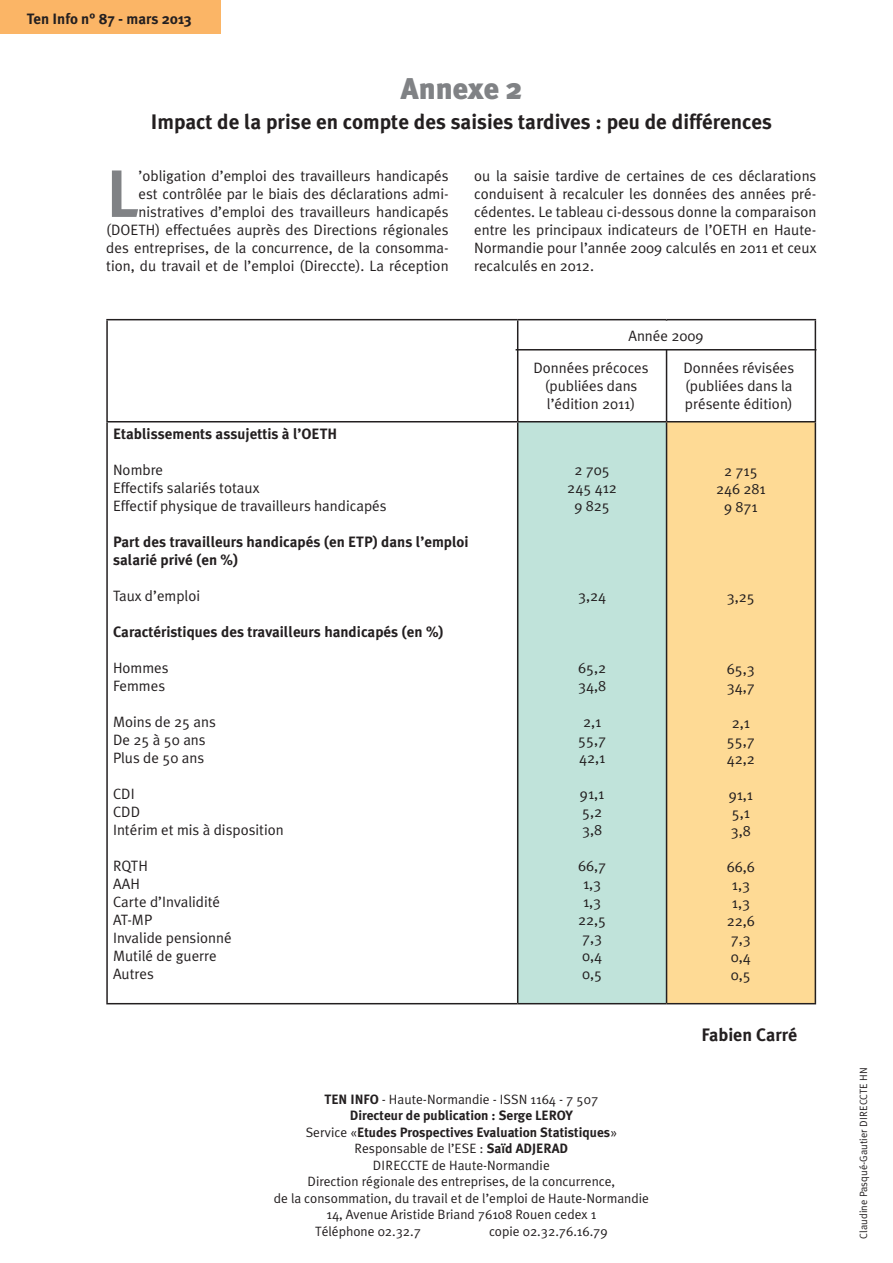
<style>
.page{position:relative;width:893px;height:1263px;background:#fff}
.page>*{position:absolute;margin:0;border:0;box-sizing:border-box;transform-origin:0 0}
.t1{font:700 66.75px "Meta Plus";color:#808285}
.t2{font:900 30px "Meta Plus";color:#808285}
.t3{font:700 21px "Meta Plus";color:#231f20}
.t4{font:700 18px "Meta Plus";color:#231f20}
.t5{font:15px/18px "Meta Plus Normal";color:#231f20;text-align:right}
.t6{font:700 15px "Meta Plus";color:#231f20}
.t7{font:13.5px "Meta Plus Normal";color:#231f20}
.t8{font:700 13.5px "Meta Plus";color:#231f20}
.t9{font:10.5px "Meta Plus Normal";color:#231f20}
.s1{font-family:"Meta Plus";font-weight:700}
.s2{font-family:"Meta Plus Normal";font-weight:400}
</style>
<div class="page">
<div style="left:0;top:0;width:220px;height:34px;background:#fbb566"></div>
<div style="left:518px;top:422px;width:148px;height:582px;background:#c0e3da"></div>
<div style="left:666px;top:422px;width:149px;height:582px;background:#feda95"></div>
<hr style="left:106px;top:319px;width:412px;height:1px;background:#231f20">
<hr style="left:106px;top:320px;width:2px;height:101px;background:#231f20">
<hr style="left:518px;top:319px;width:148px;height:1px;background:#231f20">
<hr style="left:517px;top:320px;width:1px;height:101px;background:#231f20">
<hr style="left:666px;top:319px;width:150px;height:1px;background:#231f20">
<hr style="left:666px;top:320px;width:1px;height:101px;background:#231f20">
<hr style="left:815px;top:320px;width:1px;height:101px;background:#231f20">
<hr style="left:106px;top:421px;width:412px;height:1px;background:#231f20">
<hr style="left:106px;top:422px;width:2px;height:581px;background:#231f20">
<hr style="left:518px;top:421px;width:148px;height:1px;background:#231f20">
<hr style="left:517px;top:422px;width:1px;height:581px;background:#231f20">
<hr style="left:666px;top:421px;width:150px;height:1px;background:#231f20">
<hr style="left:666px;top:422px;width:1px;height:581px;background:#231f20">
<hr style="left:815px;top:422px;width:1px;height:581px;background:#231f20">
<hr style="left:106px;top:1003px;width:412px;height:1px;background:#231f20">
<hr style="left:518px;top:1003px;width:148px;height:1px;background:#231f20">
<hr style="left:666px;top:1003px;width:150px;height:1px;background:#231f20">
<div style="left:520px;top:321px;width:292px;height:27px;background:#fff"></div>
<hr style="left:516px;top:349px;width:300px;height:1px;background:#231f20">
<p class="t6" style="left:27px;top:11px;width:166px">Ten Info n° 87 - mars 2013</p>
<p class="t2" style="left:401px;top:71px;width:122px">Annexe 2</p>
<p class="t3" style="left:151px;top:110px;width:623px">Impact de la prise en compte des saisies tardives : peu de différences</p>
<p class="t5" style="left:106px;top:167px;width:344px">’obligation d’emploi des travailleurs handicapés<br>est contrôlée par le biais des déclarations admi&shy;nistratives d’emploi des travailleurs handicapés (DOETH) effectuées auprès des Directions régionales des entreprises, de la concurrence, de la consomma&shy;tion, du travail et de l’emploi (Direccte). La réception</p>
<p class="t5" style="left:474px;top:167px;width:344px;text-align:justify">ou la saisie tardive de certaines de ces déclarations conduisent à recalculer les données des années pré&shy;cédentes. Le tableau ci-dessous donne la comparaison entre les principaux indicateurs de l’OETH en Haute-Normandie pour l’année 2009 calculés en 2011 et ceux recalculés en 2012.</p>
<p class="t1" style="left:106px;top:155px;width:34px">L</p>
<p class="t5" style="left:628px;top:327px;width:77px">Année 2009</p>
<p class="t6" style="left:113px;top:425px;width:226px">Etablissements assujettis à l’OETH</p>
<p class="t5" style="left:113px;top:461px;width:52px">Nombre</p>
<p class="t5" style="left:113px;top:479px;width:148px">Effectifs salariés totaux</p>
<p class="t5" style="left:113px;top:497px;width:275px">Effectif physique de travailleurs handicapés</p>
<p class="t6" style="left:113px;top:533px;width:357px">Part des travailleurs handicapés (en ETP) dans l’emploi</p>
<p class="t6" style="left:113px;top:551px;width:127px">salarié privé (en %)</p>
<p class="t5" style="left:113px;top:587px;width:89px">Taux d’emploi</p>
<p class="t6" style="left:113px;top:623px;width:332px">Caractéristiques des travailleurs handicapés (en %)</p>
<p class="t5" style="left:113px;top:659px;width:57px">Hommes</p>
<p class="t5" style="left:113px;top:677px;width:54px">Femmes</p>
<p class="t5" style="left:113px;top:713px;width:104px">Moins de 25 ans</p>
<p class="t5" style="left:113px;top:731px;width:94px">De 25 à 50 ans</p>
<p class="t5" style="left:113px;top:749px;width:93px">Plus de 50 ans</p>
<p class="t5" style="left:113px;top:785px;width:23px">CDI</p>
<p class="t5" style="left:113px;top:803px;width:29px">CDD</p>
<p class="t5" style="left:113px;top:821px;width:172px">Intérim et mis à disposition</p>
<p class="t5" style="left:113px;top:857px;width:36px">RQTH</p>
<p class="t5" style="left:113px;top:875px;width:28px">AAH</p>
<p class="t5" style="left:113px;top:893px;width:109px">Carte d’Invalidité</p>
<p class="t5" style="left:113px;top:911px;width:41px">AT-MP</p>
<p class="t5" style="left:113px;top:929px;width:120px">Invalide pensionné</p>
<p class="t5" style="left:113px;top:947px;width:105px">Mutilé de guerre</p>
<p class="t5" style="left:113px;top:965px;width:42px">Autres</p>
<p class="t5" style="left:533px;top:359px;width:117px">Données précoces</p>
<p class="t5" style="left:545px;top:377px;width:94px">(publiées dans</p>
<p class="t5" style="left:547px;top:395px;width:90px">l’édition 2011)</p>
<p class="t5" style="left:574px;top:461px;width:37px">2 705</p>
<p class="t5" style="left:567px;top:479px;width:51px">245 412</p>
<p class="t5" style="left:574px;top:497px;width:37px">9 825</p>
<p class="t5" style="left:578px;top:587px;width:30px">3,24</p>
<p class="t5" style="left:578px;top:659px;width:30px">65,2</p>
<p class="t5" style="left:578px;top:677px;width:30px">34,8</p>
<p class="t5" style="left:583px;top:713px;width:20px">2,1</p>
<p class="t5" style="left:578px;top:731px;width:30px">55,7</p>
<p class="t5" style="left:579px;top:749px;width:28px">42,1</p>
<p class="t5" style="left:580px;top:785px;width:26px">91,1</p>
<p class="t5" style="left:582px;top:803px;width:22px">5,2</p>
<p class="t5" style="left:582px;top:821px;width:22px">3,8</p>
<p class="t5" style="left:578px;top:857px;width:30px">66,7</p>
<p class="t5" style="left:583px;top:875px;width:20px">1,3</p>
<p class="t5" style="left:583px;top:893px;width:20px">1,3</p>
<p class="t5" style="left:578px;top:911px;width:30px">22,5</p>
<p class="t5" style="left:582px;top:929px;width:22px">7,3</p>
<p class="t5" style="left:582px;top:947px;width:22px">0,4</p>
<p class="t5" style="left:582px;top:965px;width:22px">0,5</p>
<p class="t7" style="left:324px;top:1091px;width:275px"><span class="s1">TEN INFO</span> - Haute-Normandie - ISSN 1164 - 7 507</p>
<p class="t8" style="left:350px;top:1107px;width:225px">Directeur de publication : Serge LEROY</p>
<p class="t8" style="left:306px;top:1124px;width:313px"><span class="s2">Service «</span>Etudes Prospectives Evaluation Statistiques<span class="s2">»</span></p>
<p class="t7" style="left:355px;top:1140px;width:215px">Responsable de l’ESE : <span class="s1">Saïd ADJERAD</span></p>
<p class="t7" style="left:373px;top:1157px;width:178px">DIRECCTE de Haute-Normandie</p>
<p class="t7" style="left:307px;top:1173px;width:309px">Direction régionale des entreprises, de la concurrence,</p>
<p class="t7" style="left:274px;top:1190px;width:377px">de la consommation, du travail et de l’emploi de Haute-Normandie</p>
<p class="t7" style="left:327px;top:1206px;width:271px">14, Avenue Aristide Briand 76108 Rouen cedex 1</p>
<p class="t7" style="left:315px;top:1223px;width:294px">Téléphone 02.32.76.16.20 Télécopie 02.32.76.16.79</p>
<p class="t5" style="left:683px;top:359px;width:112px">Données révisées</p>
<p class="t5" style="left:685px;top:377px;width:109px">(publiées dans la</p>
<p class="t5" style="left:685px;top:395px;width:109px">présente édition)</p>
<p class="t5" style="left:724px;top:461px;width:35px">2 715</p>
<p class="t5" style="left:716px;top:479px;width:51px">246 281</p>
<p class="t5" style="left:724px;top:497px;width:35px">9 871</p>
<p class="t5" style="left:727px;top:587px;width:30px">3,25</p>
<p class="t5" style="left:727px;top:659px;width:30px">65,3</p>
<p class="t5" style="left:727px;top:677px;width:30px">34,7</p>
<p class="t5" style="left:732px;top:713px;width:20px">2,1</p>
<p class="t5" style="left:727px;top:731px;width:30px">55,7</p>
<p class="t5" style="left:727px;top:749px;width:30px">42,2</p>
<p class="t5" style="left:729px;top:785px;width:26px">91,1</p>
<p class="t5" style="left:732px;top:803px;width:20px">5,1</p>
<p class="t5" style="left:731px;top:821px;width:22px">3,8</p>
<p class="t5" style="left:727px;top:857px;width:30px">66,6</p>
<p class="t5" style="left:732px;top:875px;width:20px">1,3</p>
<p class="t5" style="left:732px;top:893px;width:20px">1,3</p>
<p class="t5" style="left:727px;top:911px;width:30px">22,6</p>
<p class="t5" style="left:731px;top:929px;width:22px">7,3</p>
<p class="t5" style="left:731px;top:947px;width:22px">0,4</p>
<p class="t5" style="left:731px;top:965px;width:22px">0,5</p>
<p class="t4" style="left:702px;top:1024px;width:97px">Fabien Carré</p>
<p class="t9" style="left:858px;top:1238px;width:173px;rotate:-90deg">Claudine Pasqué-Gautier DIRECCTE HN</p>
</div>
